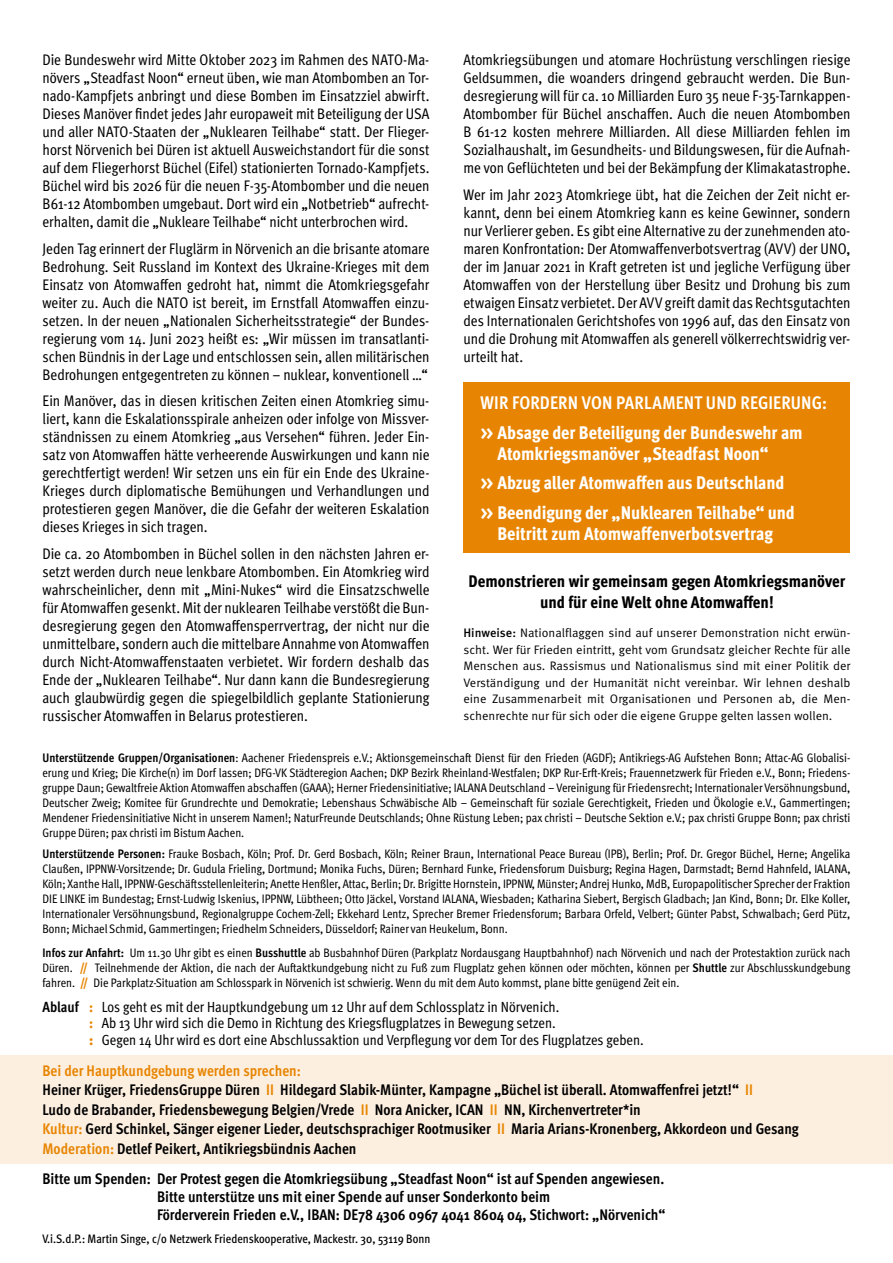
<style>
.page{position:relative;width:893px;height:1263px;background:#fff}
.page>*{position:absolute;margin:0;border:0;box-sizing:border-box;transform-origin:0 0}
.txt{font:800 condensed 18.3px/21px "Meta Pro";letter-spacing:-.005em;color:#fff}
.txt-2{font:700 condensed 18.3px "Meta Pro";letter-spacing:.01em;color:#fff}
.t1{font:800 condensed 16.8px "Meta Pro";color:#000}
.txt-3{font:condensed 15.3px/18px "Meta Pro";letter-spacing:-.005em;color:#000;text-align:justify}
.t2{font:700 condensed 15.3px/19.5px "Meta Pro";color:#000}
.t3{font:condensed 14.7px "Meta Pro";color:#000}
.gruppen{font:condensed 12.3px/15px "Meta Pro";color:#000;text-align:justify}
.t4{font:12.3px/16.5px "Meta Pro Norm";color:#000;text-align:justify}
.t5{font:500 condensed 12.3px "Meta Pro";color:#000}
.s1{font-family:"Meta Pro";font-weight:500}
.s2{font-weight:700}
.s3{font-weight:900;color:#e78502}
.s4{font-weight:800;color:#e78502}
.s5{color:#e78502}
</style>
<div class="page">
<div style="left:0;top:1055px;width:893px;height:108px;background:#fdefe0"></div>
<div style="left:463px;top:383px;width:387px;height:39px;background:#e78502"></div>
<div style="left:463px;top:412px;width:387px;height:61px;background:#e78502"></div>
<div style="left:463px;top:463px;width:387px;height:39px;background:#e78502"></div>
<div style="left:463px;top:492px;width:387px;height:61px;background:#e78502"></div>
<p class="txt-3" style="left:463px;top:50px;width:388px">Atomkriegsübungen und atomare Hochrüstung verschlingen riesige Geldsummen, die woanders dringend gebraucht werden. Die Bun&shy;desregierung will für ca. 10 Milliarden Euro 35 neue F-35-Tarnkappen-Atombomber für Büchel anschaffen. Auch die neuen Atombomben B 61-12 kosten mehrere Milliarden. All diese Milliarden fehlen im Sozialhaushalt, im Gesundheits- und Bildungswesen, für die Aufnah&shy;me von Geflüchteten und bei der Bekämpfung der Klimakatastrophe.</p>
<p class="txt-3" style="left:463px;top:184px;width:389px">Wer im Jahr 2023 Atomkriege übt, hat die Zeichen der Zeit nicht er&shy;kannt, denn bei einem Atomkrieg kann es keine Gewinner, sondern nur Verlierer geben. Es gibt eine Alternative zu der zunehmenden ato&shy;maren Konfrontation: Der Atomwaffenverbotsvertrag (AVV) der UNO, der im Januar 2021 in Kraft getreten ist und jegliche Verfügung über Atomwaffen von der Herstellung über Besitz und Drohung bis zum etwaigen Einsatz verbietet. Der AVV greift damit das Rechtsgutachten des Internationalen Gerichtshofes von 1996 auf, das den Einsatz von und die Drohung mit Atomwaffen als generell völkerrechtswidrig ver&shy;urteilt hat.</p>
<p class="txt-2" style="left:480px;top:389px;width:348px">WIR FORDERN VON PARLAMENT UND REGIERUNG:</p>
<p class="txt" style="left:497px;top:421px;width:307px;text-indent:-17px">&gt;&gt; Absage der Beteiligung der Bundeswehr am<br>Atomkriegsmanöver „Steadfast Noon“</p>
<p class="txt" style="left:480px;top:471px;width:305px">&gt;&gt; Abzug aller Atomwaffen aus Deutschland</p>
<p class="txt" style="left:480px;top:501px;width:316px;text-align:center">&gt;&gt; Beendigung der „Nuklearen Teilhabe“ und<br>Beitritt zum Atomwaffenverbotsvertrag</p>
<p class="t1" style="left:469px;top:568px;width:378px">Demonstrieren wir gemeinsam gegen Atomkriegsmanöver</p>
<p class="t1" style="left:540px;top:589px;width:235px">und für eine Welt ohne Atomwaffen!</p>
<p class="t4" style="left:463px;top:624px;width:388px"><span class="s1">Hinweise:</span> Nationalflaggen sind auf unserer Demonstration nicht erwün&shy;scht. Wer für Frieden eintritt, geht vom Grundsatz gleicher Rechte für alle Menschen aus. Rassismus und Nationalismus sind mit einer Politik der Verständigung und der Humanität nicht vereinbar. Wir lehnen deshalb eine Zusammenarbeit mit Organisationen und Personen ab, die Men&shy;schenrechte nur für sich oder die eigene Gruppe gelten lassen wollen.</p>
<p class="gruppen" style="left:43px;top:749px;width:809px"><span class="s2">Unterstützende Gruppen/Organisationen</span>: Aachener Friedenspreis e.V.; Aktionsgemeinschaft Dienst für den Frieden (AGDF); Antikriegs-AG Aufstehen Bonn; Attac-AG Globalisi&shy;erung und Krieg; Die Kirche(n) im Dorf lassen; DFG-VK Städteregion Aachen; DKP Bezirk Rheinland-Westfalen; DKP Rur-Erft-Kreis; Frauennetzwerk für Frieden e.V., Bonn; Friedens&shy;gruppe Daun; Gewaltfreie Aktion Atomwaffen abschaffen (GAAA); Herner Friedensinitiative; IALANA Deutschland – Vereinigung für Friedensrecht; Internationaler Versöhnungsbund, Deutscher Zweig; Komitee für Grundrechte und Demokratie; Lebenshaus Schwäbische Alb – Gemeinschaft für soziale Gerechtigkeit, Frieden und Ökologie e.V., Gammertingen; Mendener Friedensinitiative Nicht in unserem Namen!; NaturFreunde Deutschlands; Ohne Rüstung Leben; pax christi – Deutsche Sektion e.V.; pax christi Gruppe Bonn; pax christi Gruppe Düren; pax christi im Bistum Aachen.</p>
<p class="gruppen" style="left:43px;top:846px;width:809px"><span class="s2">Unterstützende Personen:</span> Frauke Bosbach, Köln; Prof. Dr. Gerd Bosbach, Köln; Reiner Braun, International Peace Bureau (IPB), Berlin; Prof. Dr. Gregor Büchel, Herne; Angelika Claußen, IPPNW-Vorsitzende; Dr. Gudula Frieling, Dortmund; Monika Fuchs, Düren; Bernhard Funke, Friedensforum Duisburg; Regina Hagen, Darmstadt; Bernd Hahnfeld, IALANA, Köln; Xanthe Hall, IPPNW-Geschäftsstellenleiterin; Anette Henßler, Attac, Berlin; Dr. Brigitte Hornstein, IPPNW, Münster; Andrej Hunko, MdB, Europapolitischer Sprecher der Fraktion DIE LINKE im Bundestag; Ernst-Ludwig Iskenius, IPPNW, Lübtheen; Otto Jäckel, Vorstand IALANA, Wiesbaden; Katharina Siebert, Bergisch Gladbach; Jan Kind, Bonn; Dr. Elke Koller, Internationaler Versöhnungsbund, Regionalgruppe Cochem-Zell; Ekkehard Lentz, Sprecher Bremer Friedensforum; Barbara Orfeld, Velbert; Günter Pabst, Schwalbach; Gerd Pütz, Bonn; Michael Schmid, Gammertingen; Friedhelm Schneiders, Düsseldorf; Rainer van Heukelum, Bonn.</p>
<p class="gruppen" style="left:43px;top:944px;width:809px"><span class="s2">Infos zur Anfahrt:</span> Um 11.30 Uhr gibt es einen <span class="s2">Busshuttle</span> ab Busbahnhof Düren (Parkplatz Nordausgang Hauptbahnhof) nach Nörvenich und nach der Protestaktion zurück nach Düren. <span class="s3">//</span> Teilnehmende der Aktion, die nach der Auftaktkundgebung nicht zu Fuß zum Flugplatz gehen können oder möchten, können per <span class="s2">Shuttle</span> zur Abschlusskundgebung fahren. <span class="s3">//</span> Die Parkplatz-Situation am Schlosspark in Nörvenich ist schwierig. Wenn du mit dem Auto kommst, plane bitte genügend Zeit ein.</p>
<p class="t3" style="left:43px;top:996px;width:518px"><span class="s2">Ablauf</span> <span class="s4">:</span> Los geht es mit der Hauptkundgebung um 12 Uhr auf dem Schlossplatz in Nörvenich.</p>
<p class="t3" style="left:89px;top:1012px;width:468px"><span class="s4">:</span> Ab 13 Uhr wird sich die Demo in Richtung des Kriegsflugplatzes in Bewegung setzen.</p>
<p class="t3" style="left:89px;top:1029px;width:556px"><span class="s3">:</span> Gegen 14 Uhr wird es dort eine Abschlussaktion und Verpflegung vor dem Tor des Flugplatzes geben.</p>
<p class="t2" style="left:43px;top:1060px;width:712px"><span class="s5">Bei der Hauptkundgebung werden sprechen:<br></span>Heiner Krüger, FriedensGruppe Düren <span class="s5">II</span> Hildegard Slabik-Münter, Kampagne „Büchel ist überall. Atomwaffenfrei jetzt!“ <span class="s5">II<br></span>Ludo de Brabander, Friedensbewegung Belgien/Vrede <span class="s5">II</span> Nora Anicker, ICAN <span class="s5">II</span> NN, Kirchenvertreter*in</p>
<p class="t2" style="left:43px;top:1118px;width:758px"><span class="s5">Kultur:</span> Gerd Schinkel, Sänger eigener Lieder, deutschsprachiger Rootmusiker <span class="s5">II</span> Maria Arians-Kronenberg, Akkordeon und Gesang</p>
<p class="t2" style="left:43px;top:1138px;width:315px"><span class="s5">Moderation:</span> Detlef Peikert, Antikriegsbündnis Aachen</p>
<p class="t2" style="left:157px;top:1169px;width:510px;line-height:18px;text-indent:-115px">Bitte um Spenden: Der Protest gegen die Atomkriegsübung „Steadfast Noon“ ist auf Spenden angewiesen.<br>Bitte unterstütze uns mit einer Spende auf unser Sonderkonto beim<br>Förderverein Frieden e.V., IBAN: DE78 4306 0967 4041 8604 04, Stichwort: „Nörvenich“</p>
<p class="t5" style="left:43px;top:1229px;width:389px">V.i.S.d.P.: Martin Singe, c/o Netzwerk Friedenskooperative, Mackestr. 30, 53119 Bonn</p>
<p class="txt-3" style="left:43px;top:50px;width:388px">Die Bundeswehr wird Mitte Oktober 2023 im Rahmen des NATO-Ma&shy;növers „Steadfast Noon“ erneut üben, wie man Atombomben an Tor&shy;nado-Kampfjets anbringt und diese Bomben im Einsatzziel abwirft.<br>Dieses Manöver findet jedes Jahr europaweit mit Beteiligung der USA und aller NATO-Staaten der „Nuklearen Teilhabe“ statt. Der Flieger&shy;horst Nörvenich bei Düren ist aktuell Ausweichstandort für die sonst auf dem Fliegerhorst Büchel (Eifel) stationierten Tornado-Kampfjets.<br>Büchel wird bis 2026 für die neuen F-35-Atombomber und die neuen B61-12 Atombomben umgebaut. Dort wird ein „Notbetrieb“ aufrecht&shy;erhalten, damit die „Nukleare Teilhabe“ nicht unterbrochen wird.</p>
<p class="txt-3" style="left:43px;top:238px;width:388px">Jeden Tag erinnert der Fluglärm in Nörvenich an die brisante atomare Bedrohung. Seit Russland im Kontext des Ukraine-Krieges mit dem Einsatz von Atomwaffen gedroht hat, nimmt die Atomkriegsgefahr weiter zu. Auch die NATO ist bereit, im Ernstfall Atomwaffen einzu&shy;setzen. In der neuen „Nationalen Sicherheitsstrategie“ der Bundes&shy;regierung vom 14. Juni 2023 heißt es: „Wir müssen im transatlanti&shy;schen Bündnis in der Lage und entschlossen sein, allen militärischen Bedrohungen entgegentreten zu können – nuklear, konventionell …“</p>
<p class="txt-3" style="left:43px;top:391px;width:388px">Ein Manöver, das in diesen kritischen Zeiten einen Atomkrieg simu&shy;liert, kann die Eskalationsspirale anheizen oder infolge von Missver&shy;ständnissen zu einem Atomkrieg „aus Versehen“ führen. Jeder Ein&shy;satz von Atomwaffen hätte verheerende Auswirkungen und kann nie gerechtfertigt werden! Wir setzen uns ein für ein Ende des Ukraine-Krieges durch diplomatische Bemühungen und Verhandlungen und protestieren gegen Manöver, die die Gefahr der weiteren Eskalation dieses Krieges in sich tragen.</p>
<p class="txt-3" style="left:43px;top:543px;width:388px">Die ca. 20 Atombomben in Büchel sollen in den nächsten Jahren er&shy;setzt werden durch neue lenkbare Atombomben. Ein Atomkrieg wird wahrscheinlicher, denn mit „Mini-Nukes“ wird die Einsatzschwelle für Atomwaffen gesenkt. Mit der nuklearen Teilhabe verstößt die Bun&shy;desregierung gegen den Atomwaffensperrvertrag, der nicht nur die unmittelbare, sondern auch die mittelbare Annahme von Atomwaffen durch Nicht-Atomwaffenstaaten verbietet. Wir fordern deshalb das Ende der „Nuklearen Teilhabe“. Nur dann kann die Bundesregierung auch glaubwürdig gegen die spiegelbildlich geplante Stationierung russischer Atomwaffen in Belarus protestieren.</p>
</div>
